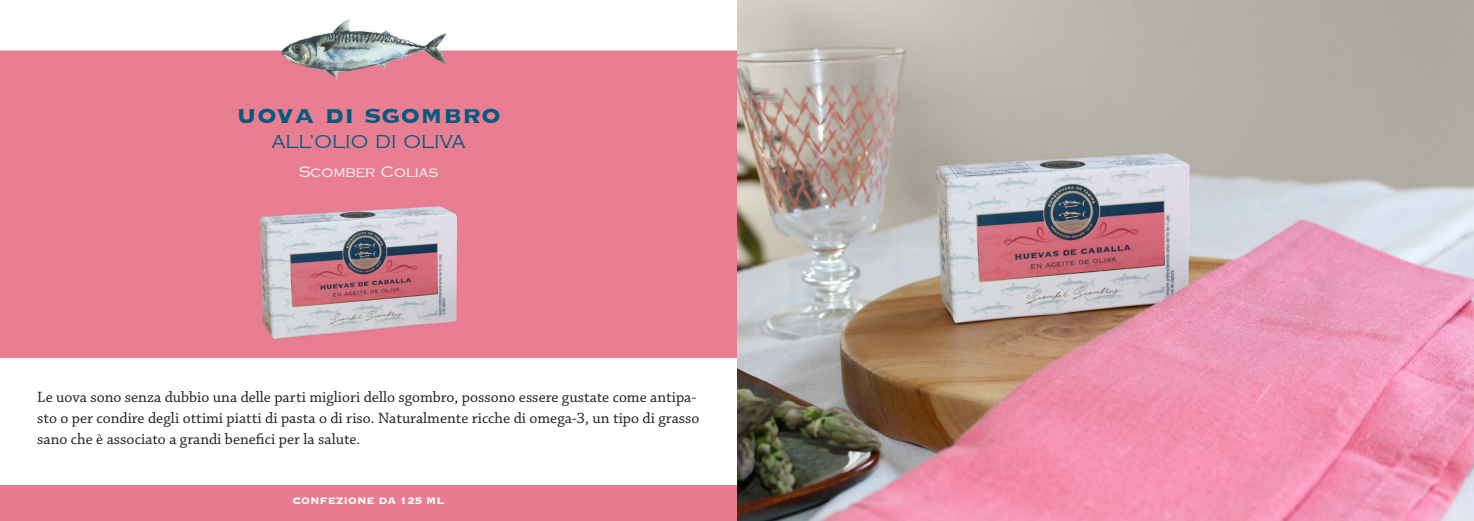
<style>
.page{position:relative;width:1474px;height:521px;background:#fff}
.page>*{position:absolute;margin:0;border:0;box-sizing:border-box;transform-origin:0 0}
.t1{font:700 31.5px "Copperplate";color:#005b7f}
.t2{font:19.25px "Copperplate";color:#005b7f}
.t3{font:15.75px/21px "Chaparral Pro";color:#231f20}
.t4{font:15.75px "Copperplate";color:#fff}
.t5{font:700 12.25px "Copperplate";color:#fff}
</style>
<div class="page">
<img style="left:0;top:19px;width:737px;height:340px">
<div style="left:0;top:485px;width:737px;height:36px;background:#e87d91"></div>
<img style="left:737px;top:0;width:736px;height:521px">
<h1 class="t1" style="left:236px;top:94px;width:266px">uova di sgombro</h1>
<p class="t2" style="left:271px;top:131px;width:196px">ALL’OLIO DI OLIVA</p>
<p class="t4" style="left:299px;top:163px;width:141px">Scomber Colias</p>
<p class="t3" style="left:37px;top:387px;width:663px">Le uova sono senza dubbio una delle parti migliori dello sgombro, possono essere gustate come antipa&shy;sto o per condire degli ottimi piatti di pasta o di riso. Naturalmente ricche di omega-3, un tipo di grasso sano che è associato a grandi benefici per la salute.</p>
<p class="t5" style="left:292px;top:493px;width:44px">Con fezione</p>
<p class="t5" style="left:378px;top:493px;width:58px">da 125 ml</p>
</div>
